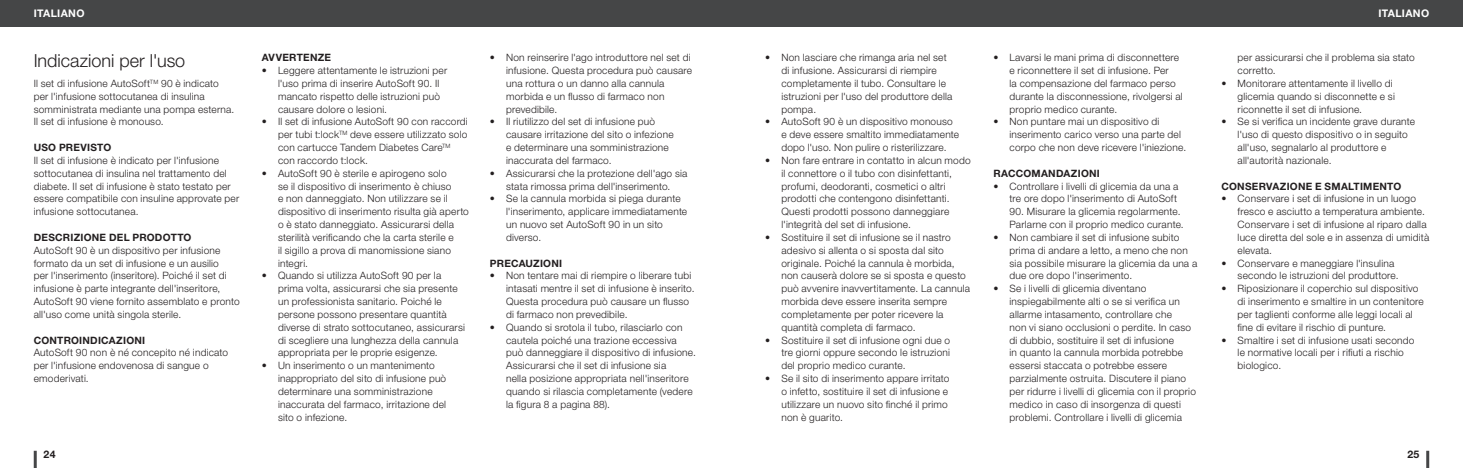
<style>
.page{position:relative;width:1463px;height:468px;background:#fff}
.page>*{position:absolute;margin:0;border:0;box-sizing:border-box;transform-origin:0 0}
.Section_Title__Lrg_IFU{font:300 18px "Helvetica Neue LT Pro";letter-spacing:-.005em;color:#231f20}
.t1{font:700 10.5px "Helvetica Neue LT Pro";letter-spacing:.035em;color:#fff}
.t2{font:700 10.5px "Helvetica Neue LT Pro";color:#231f20}
.Body__Lrg_IFU{font:300 10.2px/12.9px "Helvetica Neue LT Pro";letter-spacing:.02em;color:#231f20}
.Subhead__Lrg_IFU{font:700 10.2px "Helvetica Neue LT Pro";letter-spacing:.025em;color:#231f20}
</style>
<div class="page">
<div style="left:0;top:0;width:731px;height:27px;background:#454647"></div>
<div style="left:731px;top:0;width:732px;height:27px;background:#454647"></div>
<hr style="left:34px;top:450px;width:3px;height:18px;background:#454647">
<hr style="left:1426px;top:450px;width:3px;height:18px;background:#454647">
<p class="t1" style="left:34px;top:7px;width:52px">ITALIANO</p>
<p class="t1" style="left:1378px;top:7px;width:52px">ITALIANO</p>
<p class="Section_Title__Lrg_IFU" style="left:34px;top:49px;width:153px">Indicazioni per l'uso</p>
<p class="Body__Lrg_IFU" style="left:34px;top:77px;width:202px">Il set di infusione AutoSoft<sup>TM</sup> 90 è indicato per l'infusione sottocutanea di insulina somministrata mediante una pompa esterna.<br>Il set di infusione è monouso.</p>
<p class="Subhead__Lrg_IFU" style="left:34px;top:141px;width:79px">USO PREVISTO</p>
<p class="Body__Lrg_IFU" style="left:34px;top:154px;width:207px">Il set di infusione è indicato per l'infusione sottocutanea di insulina nel trattamento del diabete. Il set di infusione è stato testato per essere compatibile con insuline approvate per infusione sottocutanea.</p>
<p class="Subhead__Lrg_IFU" style="left:34px;top:231px;width:159px">DESCRIZIONE DEL PRODOTTO</p>
<p class="Body__Lrg_IFU" style="left:34px;top:243px;width:207px">AutoSoft 90 è un dispositivo per infusione formato da un set di infusione e un ausilio<br>per l'inserimento (inseritore). Poiché il set di infusione è parte integrante dell'inseritore, AutoSoft 90 viene fornito assemblato e pronto all'uso come unità singola sterile.</p>
<p class="Subhead__Lrg_IFU" style="left:34px;top:333px;width:113px">CONTROINDICAZIONI</p>
<p class="Body__Lrg_IFU" style="left:34px;top:346px;width:196px">AutoSoft 90 non è né concepito né indicato per l'infusione endovenosa di sangue o emoderivati.</p>
<p class="Subhead__Lrg_IFU" style="left:262px;top:51px;width:71px">AVVERTENZE</p>
<p class="Body__Lrg_IFU" style="left:278px;top:64px;width:171px;text-indent:-16px">• Leggere attentamente le istruzioni per l'uso prima di inserire AutoSoft 90. Il mancato rispetto delle istruzioni può causare dolore o lesioni.</p>
<p class="Body__Lrg_IFU" style="left:278px;top:115px;width:191px;text-indent:-16px">• Il set di infusione AutoSoft 90 con raccordi per tubi t:lock<sup>TM</sup> deve essere utilizzato solo con cartucce Tandem Diabetes Care<sup>TM </sup>con raccordo t:lock.</p>
<p class="Body__Lrg_IFU" style="left:278px;top:166px;width:192px;text-indent:-16px">• AutoSoft 90 è sterile e apirogeno solo<br>se il dispositivo di inserimento è chiuso<br>e non danneggiato. Non utilizzare se il dispositivo di inserimento risulta già aperto o è stato danneggiato. Assicurarsi della sterilità verificando che la carta sterile e<br>il sigillo a prova di manomissione siano integri.</p>
<p class="Body__Lrg_IFU" style="left:278px;top:269px;width:188px;text-indent:-16px">• Quando si utilizza AutoSoft 90 per la prima volta, assicurarsi che sia presente un professionista sanitario. Poiché le persone possono presentare quantità diverse di strato sottocutaneo, assicurarsi di scegliere una lunghezza della cannula appropriata per le proprie esigenze.</p>
<p class="Body__Lrg_IFU" style="left:278px;top:359px;width:170px;text-indent:-16px">• Un inserimento o un mantenimento inappropriato del sito di infusione può determinare una somministrazione inaccurata del farmaco, irritazione del sito o infezione.</p>
<p class="Body__Lrg_IFU" style="left:506px;top:51px;width:188px;text-indent:-16px">• Non reinserire l'ago introduttore nel set di infusione. Questa procedura può causare una rottura o un danno alla cannula morbida e un flusso di farmaco non prevedibile.</p>
<p class="Body__Lrg_IFU" style="left:506px;top:115px;width:169px;text-indent:-16px">• Il riutilizzo del set di infusione può causare irritazione del sito o infezione e determinare una somministrazione inaccurata del farmaco.</p>
<p class="Body__Lrg_IFU" style="left:490px;top:166px;width:199px;text-align:center">• Assicurarsi che la protezione dell'ago sia stata rimossa prima dell'inserimento.</p>
<p class="Body__Lrg_IFU" style="left:506px;top:192px;width:183px;text-indent:-16px">• Se la cannula morbida si piega durante l'inserimento, applicare immediatamente un nuovo set AutoSoft 90 in un sito diverso.</p>
<p class="Subhead__Lrg_IFU" style="left:490px;top:256px;width:74px">PRECAUZIONI</p>
<p class="Body__Lrg_IFU" style="left:506px;top:269px;width:190px;text-indent:-16px">• Non tentare mai di riempire o liberare tubi intasati mentre il set di infusione è inserito.<br>Questa procedura può causare un flusso di farmaco non prevedibile.</p>
<p class="Body__Lrg_IFU" style="left:506px;top:320px;width:191px;text-indent:-16px">• Quando si srotola il tubo, rilasciarlo con cautela poiché una trazione eccessiva può danneggiare il dispositivo di infusione.<br>Assicurarsi che il set di infusione sia<br>nella posizione appropriata nell'inseritore quando si rilascia completamente (vedere la figura 8 a pagina 88).</p>
<p class="Body__Lrg_IFU" style="left:781px;top:51px;width:173px;text-indent:-16px">• Non lasciare che rimanga aria nel set di infusione. Assicurarsi di riempire completamente il tubo. Consultare le istruzioni per l'uso del produttore della pompa.</p>
<p class="Body__Lrg_IFU" style="left:781px;top:115px;width:179px;text-indent:-16px">• AutoSoft 90 è un dispositivo monouso e deve essere smaltito immediatamente dopo l'uso. Non pulire o risterilizzare.</p>
<p class="Body__Lrg_IFU" style="left:781px;top:154px;width:191px;text-indent:-16px">• Non fare entrare in contatto in alcun modo il connettore o il tubo con disinfettanti, profumi, deodoranti, cosmetici o altri prodotti che contengono disinfettanti.<br>Questi prodotti possono danneggiare l'integrità del set di infusione.</p>
<p class="Body__Lrg_IFU" style="left:781px;top:231px;width:190px;text-indent:-16px">• Sostituire il set di infusione se il nastro adesivo si allenta o si sposta dal sito originale. Poiché la cannula è morbida, non causerà dolore se si sposta e questo può avvenire inavvertitamente. La cannula morbida deve essere inserita sempre completamente per poter ricevere la quantità completa di farmaco.</p>
<p class="Body__Lrg_IFU" style="left:781px;top:333px;width:170px;text-align:justify;text-indent:-16px">• Sostituire il set di infusione ogni due o tre giorni oppure secondo le istruzioni del proprio medico curante.</p>
<p class="Body__Lrg_IFU" style="left:781px;top:372px;width:169px;text-indent:-16px">• Se il sito di inserimento appare irritato o infetto, sostituire il set di infusione e utilizzare un nuovo sito finché il primo non è guarito.</p>
<p class="Body__Lrg_IFU" style="left:1009px;top:51px;width:175px;text-indent:-16px">• Lavarsi le mani prima di disconnettere e riconnettere il set di infusione. Per<br>la compensazione del farmaco perso durante la disconnessione, rivolgersi al proprio medico curante.</p>
<p class="Body__Lrg_IFU" style="left:1009px;top:115px;width:178px;text-indent:-16px">• Non puntare mai un dispositivo di inserimento carico verso una parte del corpo che non deve ricevere l'iniezione.</p>
<p class="Subhead__Lrg_IFU" style="left:993px;top:167px;width:108px">RACCOMANDAZIONI</p>
<p class="Body__Lrg_IFU" style="left:993px;top:179px;width:187px;text-align:right">• Controllare i livelli di glicemia da una a tre ore dopo l'inserimento di AutoSoft</p>
<p class="Body__Lrg_IFU" style="left:1009px;top:205px;width:176px">90. Misurare la glicemia regolarmente.<br>Parlarne con il proprio medico curante.</p>
<p class="Body__Lrg_IFU" style="left:1009px;top:231px;width:189px;text-indent:-16px">• Non cambiare il set di infusione subito prima di andare a letto, a meno che non sia possibile misurare la glicemia da una a due ore dopo l'inserimento.</p>
<p class="Body__Lrg_IFU" style="left:1009px;top:282px;width:188px;text-indent:-16px">• Se i livelli di glicemia diventano inspiegabilmente alti o se si verifica un allarme intasamento, controllare che<br>non vi siano occlusioni o perdite. In caso di dubbio, sostituire il set di infusione<br>in quanto la cannula morbida potrebbe essersi staccata o potrebbe essere parzialmente ostruita. Discutere il piano per ridurre i livelli di glicemia con il proprio medico in caso di insorgenza di questi problemi. Controllare i livelli di glicemia</p>
<p class="Body__Lrg_IFU" style="left:1237px;top:51px;width:179px">per assicurarsi che il problema sia stato corretto.</p>
<p class="Body__Lrg_IFU" style="left:1237px;top:77px;width:159px;text-indent:-16px">• Monitorare attentamente il livello di glicemia quando si disconnette e si riconnette il set di infusione.</p>
<p class="Body__Lrg_IFU" style="left:1237px;top:115px;width:179px;text-indent:-16px">• Se si verifica un incidente grave durante l'uso di questo dispositivo o in seguito all'uso, segnalarlo al produttore e all'autorità nazionale.</p>
<p class="Subhead__Lrg_IFU" style="left:1221px;top:180px;width:182px">CONSERVAZIONE E SMALTIMENTO</p>
<p class="Body__Lrg_IFU" style="left:1237px;top:192px;width:193px;text-indent:-16px">• Conservare i set di infusione in un luogo fresco e asciutto a temperatura ambiente.<br>Conservare i set di infusione al riparo dalla luce diretta del sole e in assenza di umidità elevata.</p>
<p class="Body__Lrg_IFU" style="left:1237px;top:256px;width:163px;text-indent:-16px">• Conservare e maneggiare l'insulina secondo le istruzioni del produttore.</p>
<p class="Body__Lrg_IFU" style="left:1237px;top:282px;width:188px;text-indent:-16px">• Riposizionare il coperchio sul dispositivo di inserimento e smaltire in un contenitore per taglienti conforme alle leggi locali al fine di evitare il rischio di punture.</p>
<p class="Body__Lrg_IFU" style="left:1237px;top:333px;width:178px;text-indent:-16px">• Smaltire i set di infusione usati secondo le normative locali per i rifiuti a rischio biologico.</p>
<p class="t2" style="left:43px;top:448px;width:14px">24</p>
<p class="t2" style="left:1407px;top:448px;width:14px">25</p>
</div>
